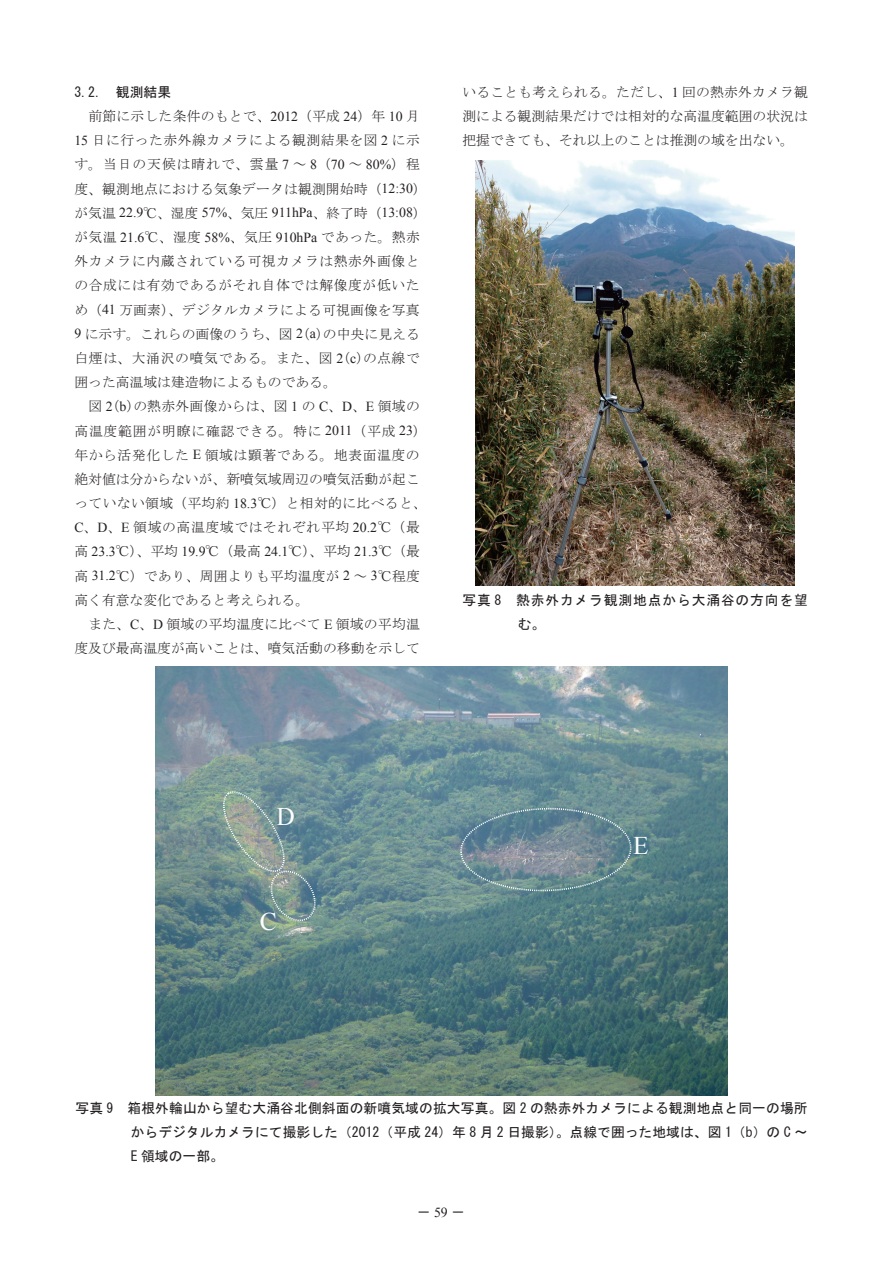
<style>
.page{position:relative;width:893px;height:1263px;background:#fff}
.page>*{position:absolute;margin:0;border:0;box-sizing:border-box;transform-origin:0 0}
.t1{font:25.35px "Times New Roman";color:#fff}
.t2{font:13.8px/24.2px "MS Mincho";letter-spacing:.015em;color:#231f20}
.t3{font:13.8px/24.2px "MS Gothic";color:#231f20;text-align:justify}
.t4{font:13.8px "Times New Roman";color:#231f20}
.t5{font:13.8px/24.2px "MS Gothic";letter-spacing:.06em;color:#231f20}
.s1{font-family:"Times New Roman"}
.s2{font-family:"MS Mincho"}
</style>
<div class="page">
<img style="left:476px;top:161px;width:318px;height:425px">
<img style="left:155px;top:666px;width:572px;height:429px">
<svg style="left:220px;top:788px;width:99px;height:136px;background:#799494"></svg>
<svg style="left:459px;top:807px;width:173px;height:85px;background:#6f8c95"></svg>
<p class="t3" style="left:74px;top:80px;width:98px">3.2.　観測結果</p>
<p class="t2" style="left:74px;top:104px;width:354px">　前節に示した条件のもとで、<span class="s1">2012</span>（平成 <span class="s1">24</span>）年 <span class="s1">10</span> 月<br><span class="s1">15</span> 日に行った赤外線カメラによる観測結果を図 <span class="s1">2</span> に示す。当日の天候は晴れで、雲量 <span class="s1">7</span> ～ <span class="s1">8</span>（<span class="s1">70</span> ～ <span class="s1">80%</span>）程度、観測地点における気象データは観測開始時（<span class="s1">12:30</span>）</p>
<p class="t4" style="left:74px;top:204px;width:354px"><span class="s2">が気温</span> 22.9<span class="s2">℃、湿度</span> 57%<span class="s2">、気圧</span> 911hPa<span class="s2">、終了時（</span>13:08<span class="s2">）</span></p>
<p class="t2" style="left:74px;top:225px;width:354px">が気温 <span class="s1">21.6</span>℃、湿度 <span class="s1">58%</span>、気圧 <span class="s1">910hPa</span> であった。熱赤外カメラに内蔵されている可視カメラは熱赤外画像との合成には有効であるがそれ自体では解像度が低いため（<span class="s1">41</span> 万画素）、デジタルカメラによる可視画像を写真<br><span class="s1">9</span> に示す。これらの画像のうち、図 <span class="s1">2</span>（<span class="s1">a</span>）の中央に見える白煙は、大涌沢の噴気である。また、図 <span class="s1">2</span>（<span class="s1">c</span>）の点線で囲った高温域は建造物によるものである。<br>　図 <span class="s1">2</span>（<span class="s1">b</span>）の熱赤外画像からは、図 <span class="s1">1</span> の <span class="s1">C</span>、<span class="s1">D</span>、<span class="s1">E</span> 領域の高温度範囲が明瞭に確認できる。特に <span class="s1">2011</span>（平成 <span class="s1">23</span>）年から活発化した <span class="s1">E</span> 領域は顕著である。地表面温度の絶対値は分からないが、新噴気域周辺の噴気活動が起こっていない領域（平均約 <span class="s1">18.3</span>℃）と相対的に比べると、<br><span class="s1">C</span>、<span class="s1">D</span>、<span class="s1">E</span> 領域の高温度域ではそれぞれ平均 <span class="s1">20.2</span>℃（最高 <span class="s1">23.3</span>℃）、平均 <span class="s1">19.9</span>℃（最高 <span class="s1">24.1</span>℃）、平均 <span class="s1">21.3</span>℃（最高 <span class="s1">31.2</span>℃）であり、周囲よりも平均温度が <span class="s1">2</span> ～ <span class="s1">3</span>℃程度高く有意な変化であると考えられる。<br>　また、<span class="s1">C</span>、<span class="s1">D</span> 領域の平均温度に比べて <span class="s1">E</span> 領域の平均温度及び最高温度が高いことは、噴気活動の移動を示して</p>
<p class="t2" style="left:462px;top:80px;width:347px;text-align:justify">いることも考えられる。ただし、<span class="s1">1</span> 回の熱赤外カメラ観測による観測結果だけでは相対的な高温度範囲の状況は把握できても、それ以上のことは推測の域を出ない。</p>
<p class="t5" style="left:518px;top:587px;width:292px;text-indent:-55px">写真 8　熱赤外カメラ観測地点から大涌谷の方向を望む。</p>
<h1 class="t1" style="left:276px;top:799px;width:20px">D</h1>
<h1 class="t1" style="left:260px;top:904px;width:18px">C</h1>
<h1 class="t1" style="left:633px;top:829px;width:17px">E</h1>
<p class="t3" style="left:131px;top:1096px;width:679px;text-indent:-55px">写真 9　箱根外輪山から望む大涌谷北側斜面の新噴気域の拡大写真。図 2 の熱赤外カメラによる観測地点と同一の場所からデジタルカメラにて撮影した（2012（平成 24）年 8 月 2 日撮影）。点線で囲った地域は、図 1（b）の C ～E 領域の一部。</p>
<p class="t3" style="left:417px;top:1200px;width:50px">－<span class="s1">59</span>－</p>
</div>
